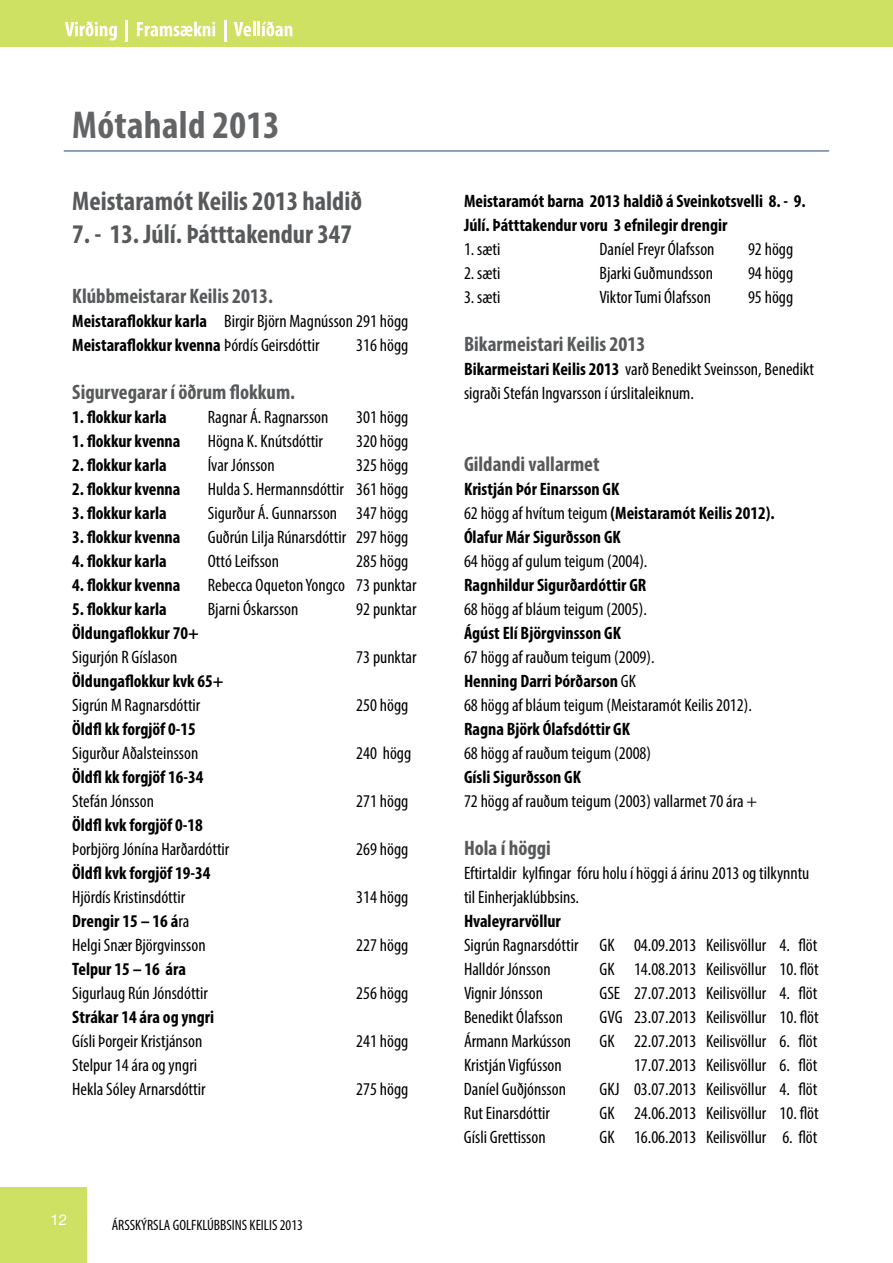
<style>
.page{position:relative;width:893px;height:1263px;background:#fff}
.page>*{position:absolute;margin:0;border:0;box-sizing:border-box;transform-origin:0 0}
.t1{font:700 condensed 39px "Myriad Pro";letter-spacing:.01em;color:#636466}
.t2{font:700 condensed 27px "Myriad Pro";color:#58595b}
.t3{font:700 condensed 21px "Myriad Pro";color:#58595b}
.t4{font:condensed 18px/24px "Myriad Pro";color:#000}
.t5{font:700 condensed 18px/24px "Myriad Pro";color:#000}
.t6{font:condensed 15px "Myriad Pro";color:#000}
.t7{font:15px "Helvetica Neue";color:#fff}
.s1{font-weight:700}
.s2{font-weight:400}
</style>
<div class="page">
<div style="left:0;top:1187px;width:87px;height:76px;background:#cfe163"></div>
<div style="left:0;top:0;width:893px;height:47px;background:#cfe163"></div>
<hr style="left:64px;top:151px;width:765px;height:1px;background:#1b466f">
<svg style="left:65px;top:21px;width:52px;height:19px"></svg>
<hr style="left:126px;top:20px;width:2px;height:21px;background:#fff">
<svg style="left:137px;top:22px;width:78px;height:14px"></svg>
<hr style="left:224px;top:20px;width:2px;height:21px;background:#fff">
<svg style="left:234px;top:22px;width:21px;height:14px"></svg>
<hr style="left:257px;top:22px;width:3px;height:14px;background:#fff">
<svg style="left:262px;top:21px;width:30px;height:15px"></svg>
<h1 class="t1" style="left:72px;top:101px;width:209px">Mótahald 2013</h1>
<h2 class="t2" style="left:72px;top:184px;width:291px">Meistaramót Keilis 2013 haldið</h2>
<h2 class="t2" style="left:72px;top:217px;width:281px">7. - 13. Júlí. Þátttakendur 347</h2>
<p class="t3" style="left:72px;top:283px;width:202px">Klúbbmeistarar Keilis 2013.</p>
<p class="t4" style="left:72px;top:309px;width:338px"><span class="s1">Meistaraflokkur karla</span> Birgir Björn Magnússon 291 högg<br><span class="s1">Meistaraflokkur kvenna</span> Þórdís Geirsdóttir</p>
<p class="t4" style="left:356px;top:333px;width:54px">316 högg</p>
<p class="t3" style="left:72px;top:379px;width:224px">Sigurvegarar í öðrum flokkum.</p>
<p class="t5" style="left:72px;top:405px;width:96px">1. flokkur karla</p>
<p class="t4" style="left:208px;top:405px;width:122px">Ragnar Á. Ragnarsson</p>
<p class="t4" style="left:356px;top:405px;width:54px">301 högg</p>
<p class="t5" style="left:72px;top:429px;width:110px">1. flokkur kvenna</p>
<p class="t4" style="left:208px;top:429px;width:117px">Högna K. Knútsdóttir</p>
<p class="t4" style="left:356px;top:429px;width:54px">320 högg</p>
<p class="t5" style="left:72px;top:453px;width:96px">2. flokkur karla</p>
<p class="t4" style="left:208px;top:453px;width:68px">Ívar Jónsson</p>
<p class="t4" style="left:356px;top:453px;width:54px">325 högg</p>
<p class="t5" style="left:72px;top:477px;width:110px">2. flokkur kvenna</p>
<p class="t4" style="left:208px;top:477px;width:202px">Hulda S. Hermannsdóttir 361 högg</p>
<p class="t5" style="left:72px;top:501px;width:96px">3. flokkur karla</p>
<p class="t4" style="left:208px;top:501px;width:202px">Sigurður Á. Gunnarsson 347 högg</p>
<p class="t5" style="left:72px;top:525px;width:110px">3. flokkur kvenna</p>
<p class="t4" style="left:208px;top:525px;width:202px">Guðrún Lilja Rúnarsdóttir 297 högg</p>
<p class="t5" style="left:72px;top:549px;width:96px">4. flokkur karla</p>
<p class="t4" style="left:208px;top:549px;width:73px">Ottó Leifsson</p>
<p class="t4" style="left:356px;top:549px;width:54px">285 högg</p>
<p class="t5" style="left:72px;top:573px;width:110px">4. flokkur kvenna</p>
<p class="t4" style="left:208px;top:573px;width:210px">Rebecca Oqueton Yongco 73 punktar</p>
<p class="t5" style="left:72px;top:597px;width:96px">5. flokkur karla</p>
<p class="t4" style="left:208px;top:597px;width:92px">Bjarni Óskarsson</p>
<p class="t4" style="left:356px;top:597px;width:62px">92 punktar</p>
<p class="t5" style="left:72px;top:621px;width:128px">Öldungaflokkur 70+</p>
<p class="t4" style="left:72px;top:645px;width:107px">Sigurjón R Gíslason</p>
<p class="t4" style="left:356px;top:645px;width:62px">73 punktar</p>
<p class="t5" style="left:72px;top:669px;width:153px">Öldungaflokkur kvk 65+</p>
<p class="t4" style="left:72px;top:693px;width:130px">Sigrún M Ragnarsdóttir</p>
<p class="t4" style="left:356px;top:693px;width:54px">250 högg</p>
<p class="t5" style="left:72px;top:717px;width:125px">Öldfl kk forgjöf 0-15</p>
<p class="t4" style="left:72px;top:741px;width:128px">Sigurður Aðalsteinsson</p>
<p class="t4" style="left:356px;top:741px;width:56px">240 högg</p>
<p class="t5" style="left:72px;top:765px;width:133px">Öldfl kk forgjöf 16-34</p>
<p class="t4" style="left:72px;top:789px;width:83px">Stefán Jónsson</p>
<p class="t4" style="left:356px;top:789px;width:54px">271 högg</p>
<p class="t5" style="left:72px;top:813px;width:132px">Öldfl kvk forgjöf 0-18</p>
<p class="t4" style="left:72px;top:837px;width:159px">Þorbjörg Jónína Harðardóttir</p>
<p class="t4" style="left:356px;top:837px;width:54px">269 högg</p>
<p class="t5" style="left:72px;top:861px;width:140px">Öldfl kvk forgjöf 19-34</p>
<p class="t4" style="left:72px;top:885px;width:114px">Hjördís Kristinsdóttir</p>
<p class="t4" style="left:356px;top:885px;width:54px">314 högg</p>
<p class="t4" style="left:72px;top:909px;width:135px"><span class="s1">Drengir 15 – 16 á</span>ra<br>Helgi Snær Björgvinsson</p>
<p class="t4" style="left:356px;top:933px;width:54px">227 högg</p>
<p class="t5" style="left:72px;top:956px;width:115px">Telpur 15 – 16 ára</p>
<p class="t4" style="left:72px;top:981px;width:137px">Sigurlaug Rún Jónsdóttir</p>
<p class="t4" style="left:356px;top:981px;width:54px">256 högg</p>
<p class="t5" style="left:72px;top:1004px;width:143px">Strákar 14 ára og yngri</p>
<p class="t4" style="left:72px;top:1029px;width:131px">Gísli Þorgeir Kristjánson</p>
<p class="t4" style="left:356px;top:1029px;width:54px">241 högg</p>
<p class="t4" style="left:72px;top:1053px;width:135px">Stelpur 14 ára og yngri<br>Hekla Sóley Arnarsdóttir</p>
<p class="t4" style="left:356px;top:1077px;width:54px">275 högg</p>
<p class="t7" style="left:50px;top:1209px;width:18px">12</p>
<p class="t6" style="left:112px;top:1216px;width:193px">ÁRSSKÝRSLA GOLFKLÚBBSINS KEILIS 2013</p>
<p class="t5" style="left:464px;top:188px;width:343px">Meistaramót barna 2013 haldið á Sveinkotsvelli 8. - 9.<br>Júlí. Þátttakendur voru 3 efnilegir drengir</p>
<p class="t4" style="left:464px;top:237px;width:38px">1. sæti</p>
<p class="t4" style="left:599px;top:237px;width:117px">Daníel Freyr Ólafsson</p>
<p class="t4" style="left:748px;top:237px;width:47px">92 högg</p>
<p class="t4" style="left:464px;top:261px;width:38px">2. sæti</p>
<p class="t4" style="left:599px;top:261px;width:115px">Bjarki Guðmundsson</p>
<p class="t4" style="left:748px;top:261px;width:47px">94 högg</p>
<p class="t4" style="left:464px;top:285px;width:38px">3. sæti</p>
<p class="t4" style="left:599px;top:285px;width:113px">Viktor Tumi Ólafsson</p>
<p class="t4" style="left:748px;top:285px;width:47px">95 högg</p>
<p class="t3" style="left:464px;top:331px;width:183px">Bikarmeistari Keilis 2013</p>
<p class="t4" style="left:464px;top:357px;width:351px"><span class="s1">Bikarmeistari Keilis 2013</span> varð Benedikt Sveinsson, Benedikt sigraði Stefán Ingvarsson í úrslitaleiknum.</p>
<p class="t3" style="left:464px;top:451px;width:137px">Gildandi vallarmet</p>
<p class="t5" style="left:464px;top:477px;width:312px">Kristján Þór Einarsson GK<br><span class="s2">62 högg af hvítum teigum</span> (Meistaramót Keilis 2012).<br>Ólafur Már Sigurðsson GK</p>
<p class="t4" style="left:464px;top:549px;width:185px">64 högg af gulum teigum (2004).</p>
<p class="t5" style="left:464px;top:573px;width:184px">Ragnhildur Sigurðardóttir GR</p>
<p class="t4" style="left:464px;top:597px;width:184px">68 högg af bláum teigum (2005).</p>
<p class="t5" style="left:464px;top:621px;width:159px">Ágúst Elí Björgvinsson GK</p>
<p class="t4" style="left:464px;top:645px;width:289px">67 högg af rauðum teigum (2009).<br><span class="s1">Henning Darri Þórðarson</span> GK<br>68 högg af bláum teigum (Meistaramót Keilis 2012).</p>
<p class="t5" style="left:464px;top:717px;width:168px">Ragna Björk Ólafsdóttir GK</p>
<p class="t4" style="left:464px;top:741px;width:189px">68 högg af rauðum teigum (2008)</p>
<p class="t5" style="left:464px;top:765px;width:119px">Gísli Sigurðsson GK</p>
<p class="t4" style="left:464px;top:789px;width:295px">72 högg af rauðum teigum (2003) vallarmet 70 ára +</p>
<p class="t3" style="left:464px;top:835px;width:88px">Hola í höggi</p>
<p class="t4" style="left:464px;top:861px;width:347px">Eftirtaldir kylfingar fóru holu í höggi á árinu 2013 og tilkynntu til Einherjaklúbbsins.</p>
<p class="t5" style="left:464px;top:909px;width:98px">Hvaleyrarvöllur</p>
<p class="t4" style="left:464px;top:933px;width:355px">Sigrún Ragnarsdóttir GK 04.09.2013 Keilisvöllur 4. flöt<br>Halldór Jónsson</p>
<p class="t4" style="left:599px;top:957px;width:221px">GK 14.08.2013 Keilisvöllur 10. flöt</p>
<p class="t4" style="left:464px;top:981px;width:81px">Vignir Jónsson</p>
<p class="t4" style="left:599px;top:981px;width:219px">GSE 27.07.2013 Keilisvöllur 4. flöt</p>
<p class="t4" style="left:464px;top:1005px;width:101px">Benedikt Ólafsson</p>
<p class="t4" style="left:599px;top:1005px;width:221px">GVG 23.07.2013 Keilisvöllur 10. flöt</p>
<p class="t4" style="left:464px;top:1029px;width:109px">Ármann Markússon</p>
<p class="t4" style="left:599px;top:1029px;width:219px">GK 22.07.2013 Keilisvöllur 6. flöt</p>
<p class="t4" style="left:464px;top:1053px;width:99px">Kristján Vigfússon</p>
<p class="t4" style="left:634px;top:1053px;width:185px">17.07.2013 Keilisvöllur 6. flöt</p>
<p class="t4" style="left:464px;top:1077px;width:104px">Daníel Guðjónsson</p>
<p class="t4" style="left:599px;top:1077px;width:219px">GKJ 03.07.2013 Keilisvöllur 4. flöt</p>
<p class="t4" style="left:464px;top:1101px;width:88px">Rut Einarsdóttir</p>
<p class="t4" style="left:599px;top:1101px;width:221px">GK 24.06.2013 Keilisvöllur 10. flöt</p>
<p class="t4" style="left:464px;top:1125px;width:83px">Gísli Grettisson</p>
<p class="t4" style="left:599px;top:1125px;width:219px">GK 16.06.2013 Keilisvöllur 6. flöt</p>
</div>
